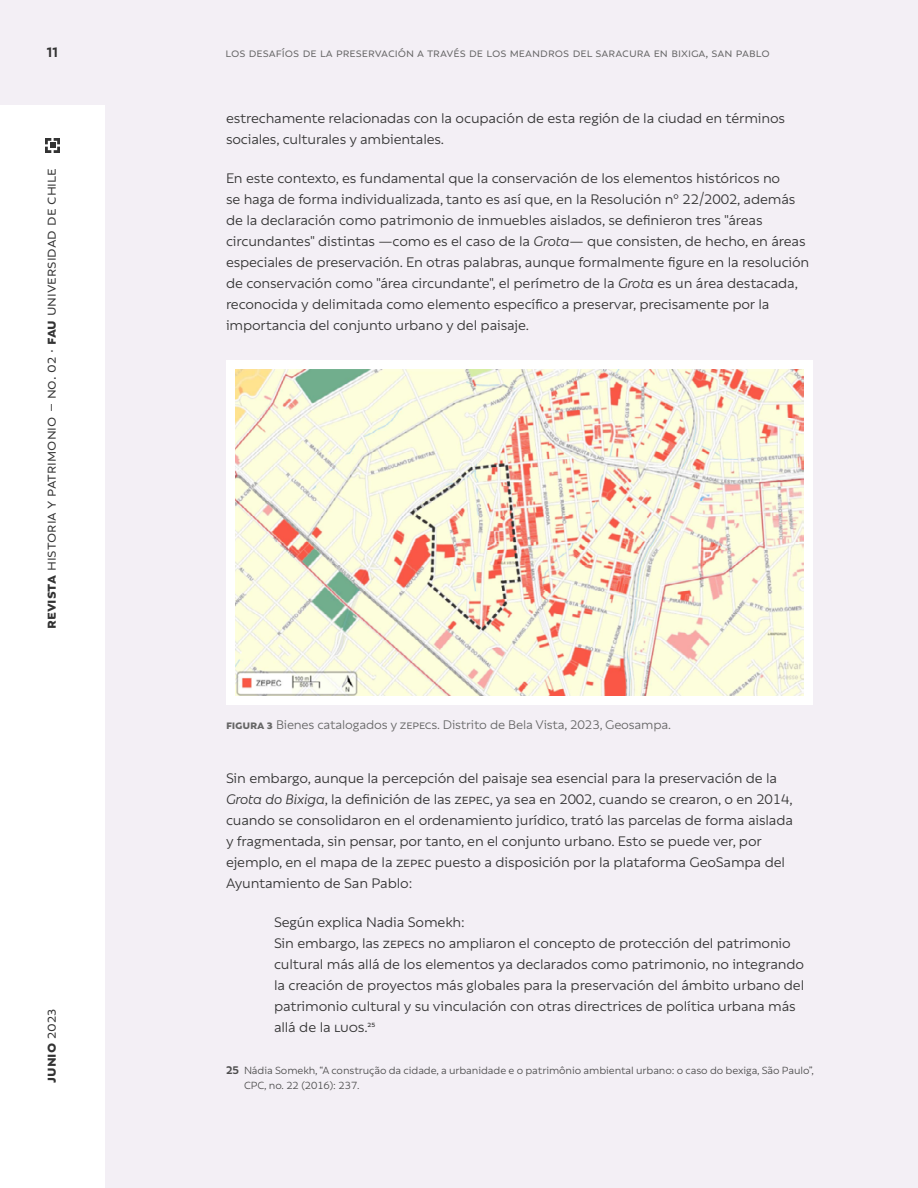
<style>
.page{position:relative;width:918px;height:1188px;background:#f3eff5}
.page>*{position:absolute;margin:0;border:0;box-sizing:border-box;transform-origin:0 0}
.t1{font:16.5px "Rebrand Txt";color:#333}
.t2{font:700 16.5px "Rebrand Txt";color:#333}
.t3{font:15px/21px "Rebrand Txt";letter-spacing:-.01em;color:#333}
.t4{font:700 15px "Rebrand Txt";color:#333}
.t5{font:13.5px "Rebrand Txt";color:#666}
.t6{font:11.25px/15px "Rebrand Txt";letter-spacing:-.005em;color:#4d4d4d}
.s1{font-weight:700}
.s2{font-weight:400}
.s3{font-style:italic}
.s4{font-weight:700;font-size:12px}
</style>
<div class="page">
<div style="left:0;top:105px;width:105px;height:1083px;background:#fff"></div>
<svg style="left:45px;top:138px;width:15px;height:15px"></svg>
<svg style="left:226px;top:360px;width:587px;height:345px"></svg>
<p class="t4" style="left:47px;top:43px;width:13px">11</p>
<p class="t5" style="left:225px;top:45px;width:546px">Los desafíos de la preservación a través de los meandros del Saracura en Bixiga, San Pablo</p>
<p class="t1" style="left:42px;top:629px;width:463px;rotate:-90deg"><span class="s1">revista</span> historia y patrimonio – no. 02 · <span class="s1">fau</span> universidad de chile</p>
<p class="t2" style="left:41px;top:1083px;width:76px;rotate:-90deg">junio <span class="s2">2023</span></p>
<p class="t3" style="left:226px;top:108px;width:561px">estrechamente relacionadas con la ocupación de esta región de la ciudad en términos sociales, culturales y ambientales.</p>
<p class="t3" style="left:226px;top:168px;width:585px">En este contexto, es fundamental que la conservación de los elementos históricos no<br>se haga de forma individualizada, tanto es así que, en la Resolución nº 22/2002, además de la declaración como patrimonio de inmuebles aislados, se definieron tres "áreas circundantes" distintas —como es el caso de la <span class="s3">Grota</span>— que consisten, de hecho, en áreas especiales de preservación. En otras palabras, aunque formalmente figure en la resolución de conservación como "área circundante", el perímetro de la <span class="s3">Grota</span> es un área destacada, reconocida y delimitada como elemento específico a preservar, precisamente por la importancia del conjunto urbano y del paisaje.</p>
<p class="t5" style="left:226px;top:717px;width:447px"><span class="s1">figura 3</span> Bienes catalogados y ZEPECs. Distrito de Bela Vista, 2023, Geosampa.</p>
<p class="t3" style="left:226px;top:768px;width:568px">Sin embargo, aunque la percepción del paisaje sea esencial para la preservación de la <span class="s3">Grota do Bixiga</span>, la definición de las ZEPEC, ya sea en 2002, cuando se crearon, o en 2014, cuando se consolidaron en el ordenamiento jurídico, trató las parcelas de forma aislada y fragmentada, sin pensar, por tanto, en el conjunto urbano. Esto se puede ver, por ejemplo, en el mapa de la ZEPEC puesto a disposición por la plataforma GeoSampa del Ayuntamiento de San Pablo:</p>
<p class="t3" style="left:274px;top:912px;width:192px">Según explica Nadia Somekh:</p>
<p class="t3" style="left:274px;top:933px;width:532px">Sin embargo, las ZEPECs no ampliaron el concepto de protección del patrimonio cultural más allá de los elementos ya declarados como patrimonio, no integrando la creación de proyectos más globales para la preservación del ámbito urbano del patrimonio cultural y su vinculación con otras directrices de política urbana más allá de la LUOS.<sup>25</sup></p>
<p class="t6" style="left:244px;top:1063px;width:572px;text-indent:-18px"><span class="s4">25</span> Nádia Somekh, “A construção da cidade, a urbanidade e o patrimônio ambiental urbano: o caso do bexiga, São Paulo”,<br>CPC, no. 22 (2016): 237.</p>
</div>
